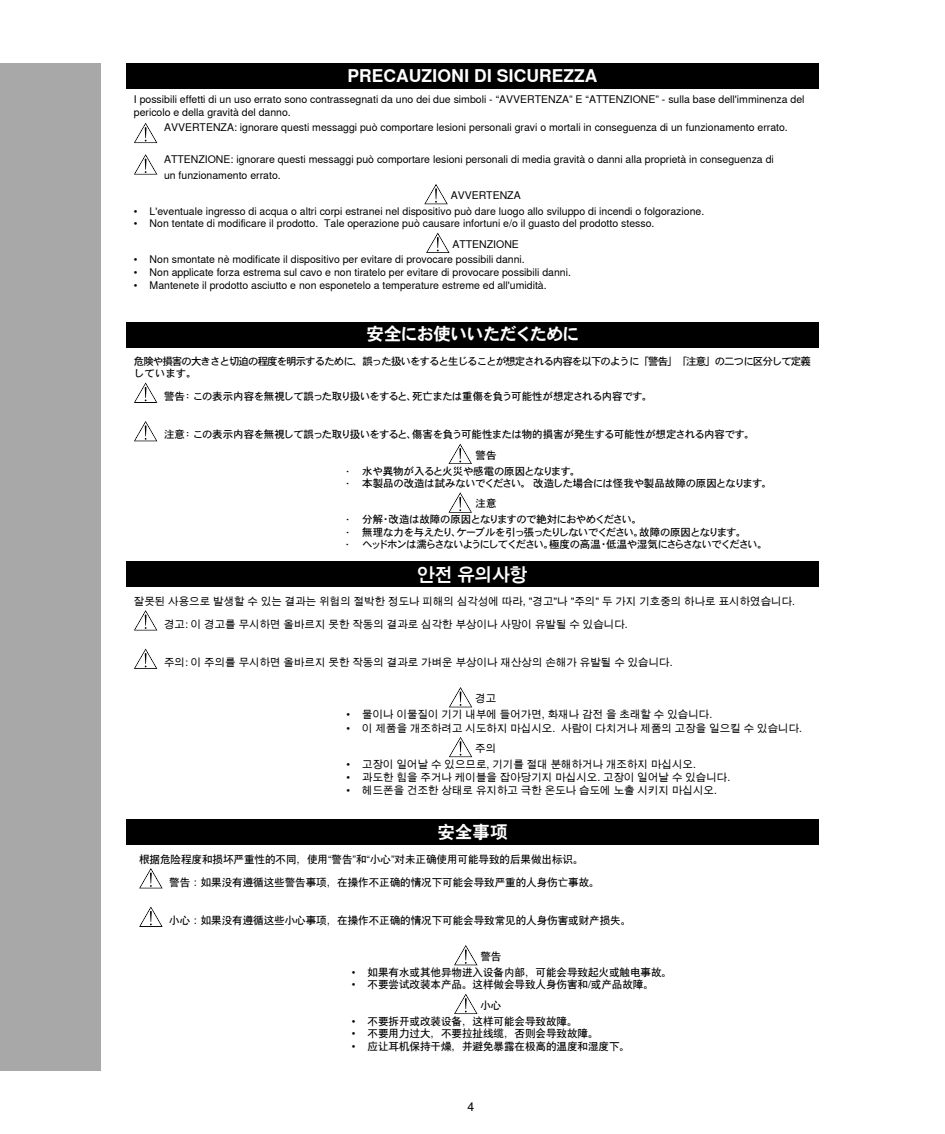
<style>
.page{position:relative;width:945px;height:1134px;background:#fff}
.page>*{position:absolute;margin:0;border:0;box-sizing:border-box;transform-origin:0 0}
.H1_heading{font:700 17.5px "Nimbus Sans Global";color:#fff}
.H1_heading-2{font:17.5px "DFHS Gothic Std W7";letter-spacing:-.07em;color:#fff}
.t1{font:12.25px "Nimbus Sans Global";color:#000}
.P1{font:10.5px/12.6px "Nimbus Sans Global";color:#000}
.P1-2{font:10.5px/12.6px "DFHS Gothic Std W5";letter-spacing:-.085em;color:#000}
.P1-3{font:10.5px "DFHS Gothic Std W5";letter-spacing:-.045em;color:#000}
.P1-4{font:10.5px "DFHS Gothic Std W5";letter-spacing:-.05em;color:#000}
.P1-5{font:10.5px "DFHS Gothic Std W5";letter-spacing:-.12em;color:#000}
.P1-6{font:10.5px "DFHS Gothic Std W5";letter-spacing:-.035em;color:#000}
.P1-7{font:10.5px "DFHS Gothic Std W5";letter-spacing:-.03em;color:#000}
</style>
<div class="page">
<div style="left:0;top:63px;width:101px;height:1008px;background:#a8a8a8"></div>
<svg style="left:134px;top:123px;width:23px;height:20px"></svg>
<svg style="left:134px;top:154px;width:23px;height:21px"></svg>
<svg style="left:424px;top:184px;width:24px;height:20px"></svg>
<svg style="left:426px;top:233px;width:24px;height:20px"></svg>
<svg style="left:134px;top:382px;width:23px;height:21px"></svg>
<svg style="left:134px;top:421px;width:23px;height:20px"></svg>
<svg style="left:449px;top:444px;width:23px;height:20px"></svg>
<svg style="left:449px;top:492px;width:23px;height:21px"></svg>
<svg style="left:134px;top:610px;width:23px;height:20px"></svg>
<svg style="left:134px;top:649px;width:23px;height:20px"></svg>
<svg style="left:449px;top:687px;width:23px;height:20px"></svg>
<svg style="left:449px;top:737px;width:23px;height:20px"></svg>
<div style="left:126px;top:63px;width:693px;height:25px;background:#000"></div>
<div style="left:126px;top:322px;width:693px;height:25px;background:#000"></div>
<div style="left:126px;top:562px;width:693px;height:25px;background:#000"></div>
<svg style="left:139px;top:868px;width:24px;height:20px"></svg>
<svg style="left:139px;top:907px;width:24px;height:20px"></svg>
<svg style="left:454px;top:945px;width:24px;height:20px"></svg>
<svg style="left:454px;top:994px;width:24px;height:20px"></svg>
<div style="left:126px;top:819px;width:693px;height:25px;background:#000"></div>
<p class="H1_heading" style="left:348px;top:66px;width:251px">PRECAUZIONI DI SICUREZZA</p>
<p class="P1" style="left:134px;top:93px;width:672px">I possibili effetti di un uso errato sono contrassegnati da uno dei due simboli - “AVVERTENZA” E “ATTENZIONE” - sulla base dell'imminenza del pericolo e della gravità del danno.</p>
<p class="P1" style="left:164px;top:121px;width:625px">AVVERTENZA: ignorare questi messaggi può comportare lesioni personali gravi o mortali in conseguenza di un funzionamento errato.</p>
<p class="P1" style="left:164px;top:153px;width:611px">ATTENZIONE: ignorare questi messaggi può comportare lesioni personali di media gravità o danni alla proprietà in conseguenza di</p>
<p class="P1" style="left:164px;top:169px;width:118px">un funzionamento errato.</p>
<p class="P1" style="left:451px;top:189px;width:72px">AVVERTENZA</p>
<p class="P1" style="left:134px;top:205px;width:572px">• L'eventuale ingresso di acqua o altri corpi estranei nel dispositivo può dare luogo allo sviluppo di incendi o folgorazione.</p>
<p class="P1" style="left:134px;top:217px;width:522px">• Non tentate di modificare il prodotto. Tale operazione può causare infortuni e/o il guasto del prodotto stesso.</p>
<p class="P1" style="left:452px;top:238px;width:68px">ATTENZIONE</p>
<p class="P1" style="left:134px;top:254px;width:392px">• Non smontate nè modificate il dispositivo per evitare di provocare possibili danni.</p>
<p class="P1" style="left:134px;top:266px;width:439px">• Non applicate forza estrema sul cavo e non tiratelo per evitare di provocare possibili danni.</p>
<p class="P1" style="left:134px;top:279px;width:414px">• Mantenete il prodotto asciutto e non esponetelo a temperature estreme ed all'umidità.</p>
<p class="H1_heading-2" style="left:367px;top:325px;width:214px">安全にお使いいただくために</p>
<p class="P1-2" style="left:134px;top:354px;width:679px">危険や損害の大きさと切迫の程度を明示するために、誤った扱いをすると生じることが想定される内容を以下のように「警告」「注意」の二つに区分して定義しています。</p>
<p class="P1-4" style="left:164px;top:390px;width:490px">警告： この表示内容を無視して誤った取り扱いをすると、死亡または重傷を負う可能性が想定される内容です。</p>
<p class="P1-3" style="left:164px;top:429px;width:593px">注意： この表示内容を無視して誤った取り扱いをすると、傷害を負う可能性または物的損害が発生する可能性が想定される内容です。</p>
<p class="P1-2" style="left:476px;top:449px;width:22px">警告</p>
<p class="P1-7" style="left:346px;top:465px;width:236px">• 水や異物が入ると火災や感電の原因となります。</p>
<p class="P1-6" style="left:346px;top:478px;width:427px">• 本製品の改造は試みないでください。 改造した場合には怪我や製品故障の原因となります。</p>
<p class="P1-2" style="left:476px;top:497px;width:22px">注意</p>
<p class="P1-2" style="left:346px;top:513px;width:297px">• 分解・改造は故障の原因となりますので絶対におやめください。</p>
<p class="P1-2" style="left:346px;top:526px;width:402px">• 無理な力を与えたり、ケーブルを引っ張ったりしないでください。故障の原因となります。</p>
<p class="P1-5" style="left:346px;top:539px;width:423px">• ヘッドホンは濡らさないようにしてください。極度の高温・低温や湿気にさらさないでください。</p>
<p class="H1_heading" style="left:418px;top:564px;width:111px">안전 유의사항</p>
<p class="P1" style="left:134px;top:595px;width:663px">잘못된 사용으로 발생할 수 있는 결과는 위험의 절박한 정도나 피해의 심각성에 따라, "경고"나 "주의" 두 가지 기호중의 하나로 표시하였습니다.</p>
<p class="P1" style="left:164px;top:618px;width:465px">경고: 이 경고를 무시하면 올바르지 못한 작동의 결과로 심각한 부상이나 사망이 유발될 수 있습니다.</p>
<p class="P1" style="left:164px;top:656px;width:510px">주의: 이 주의를 무시하면 올바르지 못한 작동의 결과로 가벼운 부상이나 재산상의 손해가 유발될 수 있습니다.</p>
<p class="P1" style="left:475px;top:692px;width:22px">경고</p>
<p class="P1" style="left:346px;top:708px;width:367px">• 물이나 이물질이 기기 내부에 들어가면, 화재나 감전 을 초래할 수 있습니다.</p>
<p class="P1" style="left:346px;top:722px;width:457px">• 이 제품을 개조하려고 시도하지 마십시오. 사람이 다치거나 제품의 고장을 일으킬 수 있습니다.</p>
<p class="P1" style="left:475px;top:742px;width:22px">주의</p>
<p class="P1" style="left:346px;top:758px;width:351px">• 고장이 일어날 수 있으므로, 기기를 절대 분해하거나 개조하지 마십시오.</p>
<p class="P1" style="left:346px;top:771px;width:385px">• 과도한 힘을 주거나 케이블을 잡아당기지 마십시오. 고장이 일어날 수 있습니다.</p>
<p class="P1" style="left:346px;top:784px;width:372px">• 헤드폰을 건조한 상태로 유지하고 극한 온도나 습도에 노출 시키지 마십시오.</p>
<p class="H1_heading" style="left:438px;top:822px;width:71px">安全事项</p>
<p class="P1" style="left:139px;top:853px;width:446px">根据危险程度和损坏严重性的不同，使用“警告”和“小心”对未正确使用可能导致的后果做出标识。</p>
<p class="P1" style="left:169px;top:876px;width:432px">警告：如果没有遵循这些警告事项，在操作不正确的情况下可能会导致严重的人身伤亡事故。</p>
<p class="P1" style="left:169px;top:914px;width:464px">小心：如果没有遵循这些小心事项，在操作不正确的情况下可能会导致常见的人身伤害或财产损失。</p>
<p class="P1" style="left:480px;top:950px;width:22px">警告</p>
<p class="P1" style="left:352px;top:966px;width:322px">• 如果有水或其他异物进入设备内部，可能会导致起火或触电事故。</p>
<p class="P1" style="left:352px;top:978px;width:304px">• 不要尝试改装本产品。这样做会导致人身伤害和/或产品故障。</p>
<p class="P1" style="left:480px;top:999px;width:22px">小心</p>
<p class="P1" style="left:352px;top:1015px;width:227px">• 不要拆开或改装设备，这样可能会导致故障。</p>
<p class="P1" style="left:352px;top:1027px;width:248px">• 不要用力过大，不要拉扯线缆，否则会导致故障。</p>
<p class="P1" style="left:352px;top:1040px;width:280px">• 应让耳机保持干燥，并避免暴露在极高的温度和湿度下。</p>
<p class="t1" style="left:468px;top:1100px;width:8px">4</p>
</div>
